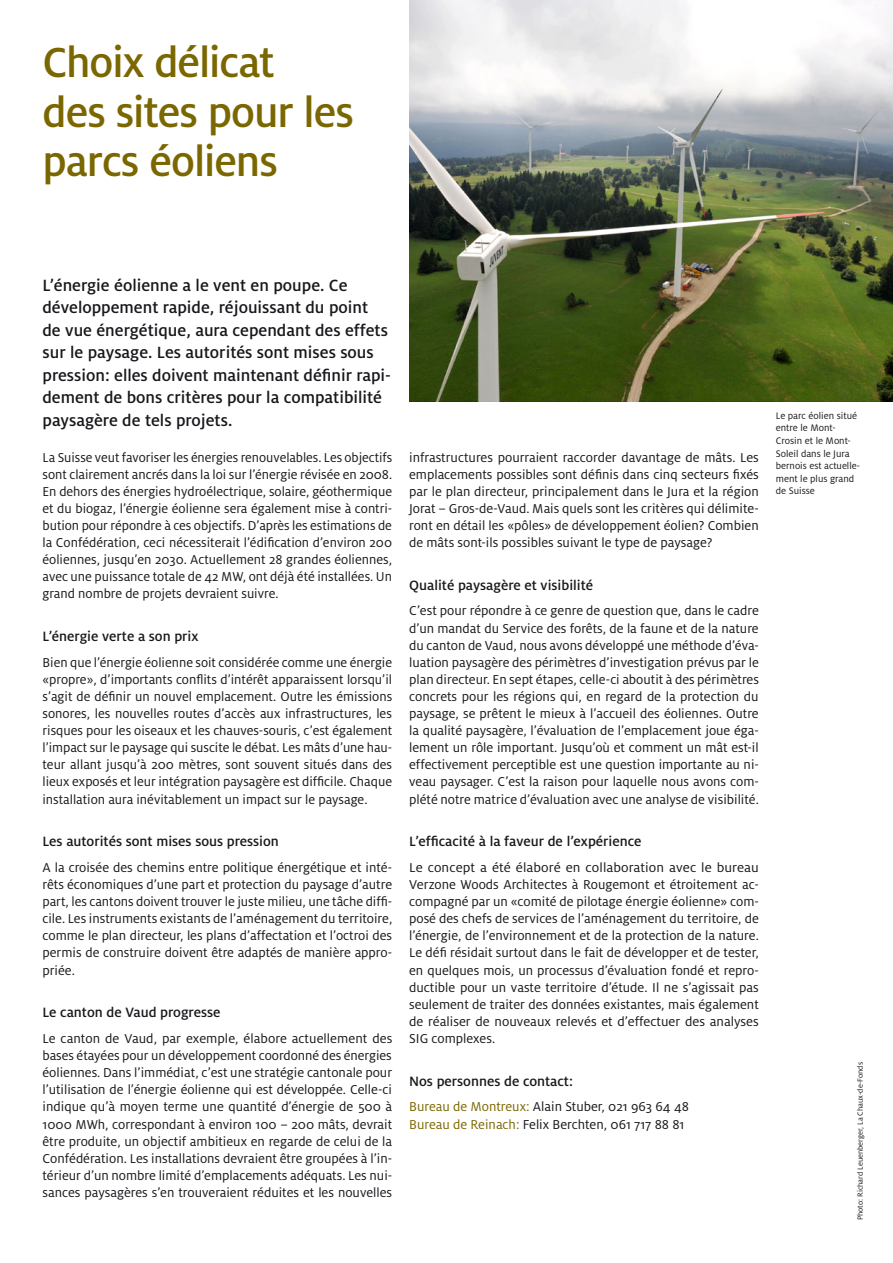
<style>
.page{position:relative;width:893px;height:1263px;background:#fff}
.page>*{position:absolute;margin:0;border:0;box-sizing:border-box;transform-origin:0 0}
.TITEL_31___31{font:500 46.5px/49.5px "Milo";letter-spacing:-.02em;color:#7b6700}
.Lead{font:500 18px/22.5px "Milo";color:#1a171c}
.kleiner_Titel{font:500 15px "Milo";color:#1a171c}
.lauf_grösser_9_5___1{font:14.25px/17.1px "Milo";color:#1a171c;text-align:justify}
.lauf_grösser_9_5___1-2{font:14.25px/17.1px "Milo";color:#1a171c;text-align:justify;scale:1.04 1}
.Bildlegende{font:10.5px/12.6px "Milo";color:#1a171c}
.Foto{font:8.25px "Milo";color:#1a171c}
.s1{color:#7b6700}
</style>
<div class="page">
<img style="left:409px;top:0;width:484px;height:402px">
<p class="TITEL_31___31" style="left:43px;top:37px;width:313px">Choix délicat<br>des sites pour les parcs éoliens</p>
<p class="Lead" style="left:43px;top:273px;width:350px">L’énergie éolienne a le vent en poupe. Ce développement rapide, réjouissant du point de vue énergétique, aura cependant des effets sur le paysage. Les autorités sont mises sous pression: elles doivent maintenant définir rapi&shy;dement de bons critères pour la compatibilité paysagère de tels projets.</p>
<p class="lauf_grösser_9_5___1" style="left:43px;top:448px;width:351px">La Suisse veut favoriser les énergies renouvelables. Les objectifs sont clairement ancrés dans la loi sur l’énergie révisée en 2008.<br>En dehors des énergies hydroélectrique, solaire, géothermique et du biogaz, l’énergie éolienne sera également mise à contri&shy;bution pour répondre à ces objectifs. D’après les estimations de la Confédération, ceci nécessiterait l’édification d’environ 200 éoliennes, jusqu’en 2030. Actuellement 28 grandes éoliennes, avec une puissance totale de 42 MW, ont déjà été installées. Un grand nombre de projets devraient suivre.</p>
<p class="kleiner_Titel" style="left:43px;top:627px;width:158px">L’énergie verte a son prix</p>
<p class="lauf_grösser_9_5___1" style="left:43px;top:653px;width:351px">Bien que l’énergie éolienne soit considérée comme une énergie «propre», d’importants conflits d’intérêt apparaissent lorsqu’il s’agit de définir un nouvel emplacement. Outre les émissions sonores, les nouvelles routes d’accès aux infrastructures, les risques pour les oiseaux et les chauves-souris, c’est également l’impact sur le paysage qui suscite le débat. Les mâts d’une hau&shy;teur allant jusqu’à 200 mètres, sont souvent situés dans des lieux exposés et leur intégration paysagère est difficile. Chaque installation aura inévitablement un impact sur le paysage.</p>
<p class="kleiner_Titel" style="left:43px;top:833px;width:238px">Les autorités sont mises sous pression</p>
<p class="lauf_grösser_9_5___1" style="left:43px;top:859px;width:351px">A la croisée des chemins entre politique énergétique et inté&shy;rêts économiques d’une part et protection du paysage d’autre part, les cantons doivent trouver le juste milieu, une tâche diffi&shy;cile. Les instruments existants de l’aménagement du territoire, comme le plan directeur, les plans d’affectation et l’octroi des permis de construire doivent être adaptés de manière appro&shy;priée.</p>
<p class="kleiner_Titel" style="left:43px;top:1004px;width:179px">Le canton de Vaud progresse</p>
<p class="lauf_grösser_9_5___1" style="left:43px;top:1030px;width:351px">Le canton de Vaud, par exemple, élabore actuellement des bases étayées pour un développement coordonné des énergies éoliennes. Dans l’immédiat, c’est une stratégie cantonale pour l’utilisation de l’énergie éolienne qui est développée. Celle-ci indique qu’à moyen terme une quantité d’énergie de 500 à 1000 MWh, correspondant à environ 100 – 200 mâts, devrait être produite, un objectif ambitieux en regarde de celui de la Confédération. Les installations devraient être groupées à l’in&shy;térieur d’un nombre limité d’emplacements adéquats. Les nui&shy;sances paysagères s’en trouveraient réduites et les nouvelles</p>
<p class="lauf_grösser_9_5___1" style="left:409px;top:448px;width:351px">infrastructures pourraient raccorder davantage de mâts. Les emplacements possibles sont définis dans cinq secteurs fixés par le plan directeur, principalement dans le Jura et la région Jorat – Gros-de-Vaud. Mais quels sont les critères qui délimite&shy;ront en détail les «pôles» de développement éolien? Combien de mâts sont-ils possibles suivant le type de paysage?</p>
<p class="kleiner_Titel" style="left:409px;top:576px;width:186px">Qualité paysagère et visibilité</p>
<p class="lauf_grösser_9_5___1" style="left:409px;top:602px;width:351px">C’est pour répondre à ce genre de question que, dans le cadre d’un mandat du Service des forêts, de la faune et de la nature du canton de Vaud, nous avons développé une méthode d’éva&shy;luation paysagère des périmètres d’investigation prévus par le plan directeur. En sept étapes, celle-ci aboutit à des périmètres concrets pour les régions qui, en regard de la protection du paysage, se prêtent le mieux à l’accueil des éoliennes. Outre la qualité paysagère, l’évaluation de l’emplacement joue éga&shy;lement un rôle important. Jusqu’où et comment un mât est-il effectivement perceptible est une question importante au ni&shy;veau paysager. C’est la raison pour laquelle nous avons com&shy;plété notre matrice d’évaluation avec une analyse de visibilité.</p>
<p class="kleiner_Titel" style="left:409px;top:833px;width:234px">L’efficacité à la faveur de l’expérience</p>
<p class="lauf_grösser_9_5___1-2" style="left:409px;top:859px;width:338px">Le concept a été élaboré en collaboration avec le bureau Verzone Woods Architectes à Rougemont et étroitement ac&shy;compagné par un «comité de pilotage énergie éolienne» com&shy;posé des chefs de services de l’aménagement du territoire, de l’énergie, de l’environnement et de la protection de la nature.<br>Le défi résidait surtout dans le fait de développer et de tester, en quelques mois, un processus d’évaluation fondé et repro&shy;ductible pour un vaste territoire d’étude. Il ne s’agissait pas seulement de traiter des données existantes, mais également de réaliser de nouveaux relevés et d’effectuer des analyses SIG complexes.</p>
<p class="kleiner_Titel" style="left:409px;top:1072px;width:165px">Nos personnes de contact:</p>
<p class="lauf_grösser_9_5___1" style="left:409px;top:1098px;width:281px"><span class="s1">Bureau de Montreux:</span> Alain Stuber, 021 963 64 48</p>
<p class="lauf_grösser_9_5___1" style="left:409px;top:1115px;width:277px"><span class="s1">Bureau de Reinach:</span> Felix Berchten, 061 717 88 81</p>
<p class="Bildlegende" style="left:776px;top:409px;width:86px">Le parc éolien situé entre le Mont-<br>Crosin et le Mont-<br>Soleil dans le Jura bernois est actuelle&shy;ment le plus grand de Suisse</p>
<p class="Foto" style="left:855px;top:1220px;width:160px;rotate:-90deg">Photo: Richard Leuenberger, La Chaux-de-Fonds</p>
</div>
